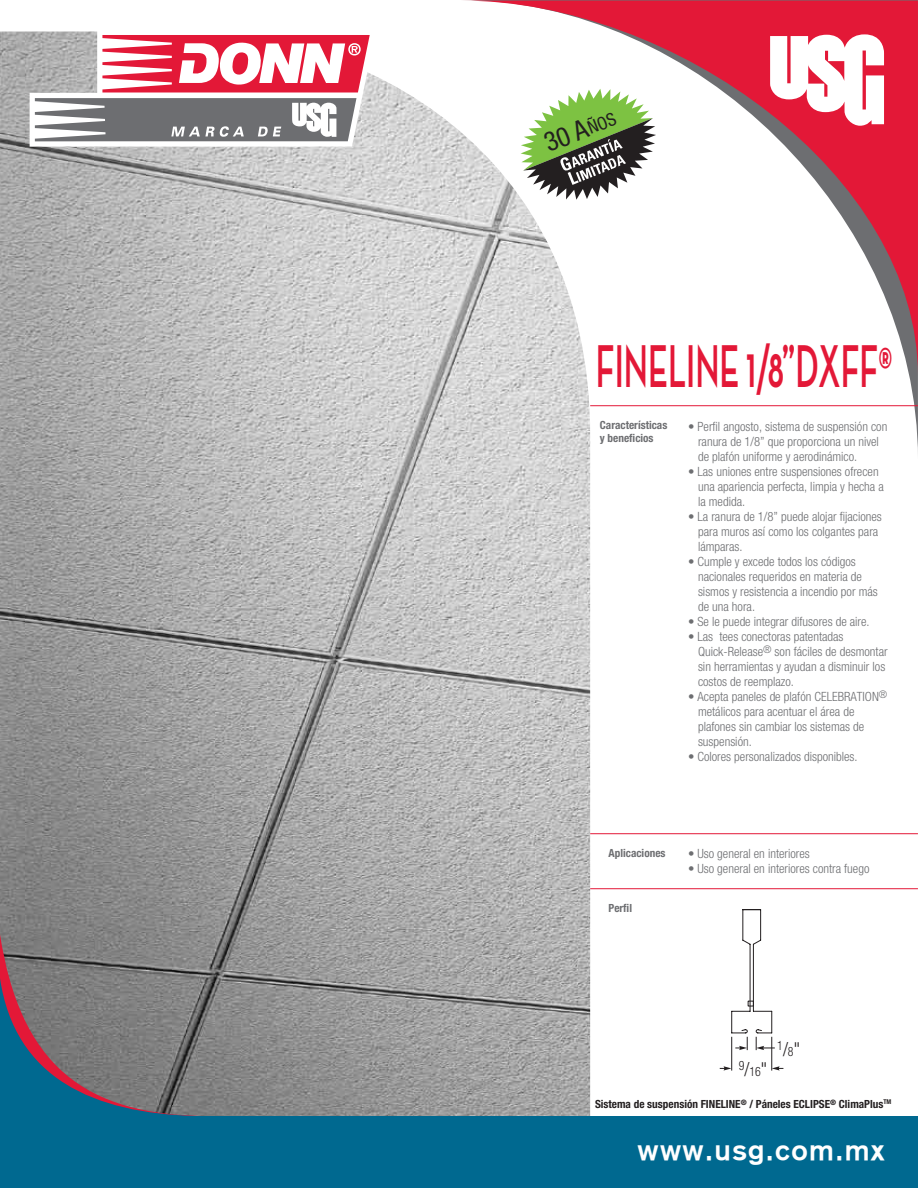
<style>
.page{position:relative;width:918px;height:1188px;background:#fff}
.page>*{position:absolute;margin:0;border:0;box-sizing:border-box;transform-origin:0 0}
.t1{font:700 61.5px "Neutra Disp";color:#e31837;scale:.57 1}
.t2{font:28.5px "Reznor Broken";letter-spacing:.05em;color:#fff}
.t3{font:condensed 26.85px "Helvetica Neue";color:#231f20}
.t4{font:300 condensed 12.9px "Helvetica Neue";color:#231f20;scale:.93 1}
.t5{font:300 condensed 12.75px/15px "Helvetica Neue";color:#6d6e71}
.t6{font:700 condensed 11.25px "Helvetica Neue";color:#231f20}
.t7{font:700 condensed 11.25px/13.5px "Helvetica Neue";color:#6d6e71}
.s1{font-size:18px}
.s2{font-size:63px}
.s3{font-size:19.2px}
</style>
<div class="page">
<img style="left:0;top:31px;width:590px;height:947px">
<svg style="left:0;top:934px;width:210px;height:44px;background:#7e7a7b"></svg>
<svg style="left:0;top:978px;width:918px;height:210px"></svg>
<svg style="left:460px;top:0;width:458px;height:459px"></svg>
<svg style="left:460px;top:1px;width:458px;height:375px"></svg>
<svg style="left:770px;top:34px;width:114px;height:92px"></svg>
<hr style="left:590px;top:405px;width:328px;height:1px;background:#e31837">
<hr style="left:590px;top:833px;width:328px;height:1px;background:#e31837">
<hr style="left:590px;top:888px;width:328px;height:1px;background:#e31837">
<svg style="left:30px;top:31px;width:346px;height:116px"></svg>
<svg style="left:521px;top:89px;width:135px;height:111px"></svg>
<hr style="left:731px;top:1037px;width:1px;height:34px;background:#231f20">
<hr style="left:771px;top:1037px;width:1px;height:34px;background:#231f20">
<svg style="left:720px;top:1066px;width:11px;height:5px"></svg>
<svg style="left:772px;top:1066px;width:11px;height:5px"></svg>
<svg style="left:731px;top:909px;width:44px;height:141px"></svg>
<h3 class="t3" style="left:539px;top:129px;width:76px;rotate:-22deg">30 A<span class="s1">ÑOS</span></h3>
<h1 class="t1" style="left:596px;top:331px;width:522px">FINELINE 1/8”DXFF<span class="s2">®</span></h1>
<p class="t7" style="left:600px;top:418px;width:69px">Características y beneficios</p>
<p class="t5" style="left:698px;top:419px;width:191px;text-indent:-10px">• Perfil angosto, sistema de suspensión con ranura de 1/8” que proporciona un nivel de plafón uniforme y aerodinámico.</p>
<p class="t5" style="left:698px;top:464px;width:187px;text-indent:-10px">• Las uniones entre suspensiones ofrecen una apariencia perfecta, limpia y hecha a la medida.</p>
<p class="t5" style="left:698px;top:509px;width:185px;text-indent:-10px">• La ranura de 1/8” puede alojar fijaciones para muros así como los colgantes para lámparas.</p>
<p class="t5" style="left:698px;top:554px;width:181px;text-indent:-10px">• Cumple y excede todos los códigos nacionales requeridos en materia de sismos y resistencia a incendio por más de una hora.</p>
<p class="t5" style="left:688px;top:614px;width:183px">• Se le puede integrar difusores de aire.</p>
<p class="t5" style="left:698px;top:629px;width:191px;text-indent:-10px">• Las tees conectoras patentadas Quick-Release<sup>®</sup> son fáciles de desmontar sin herramientas y ayudan a disminuir los costos de reemplazo.</p>
<p class="t5" style="left:698px;top:689px;width:191px;text-indent:-10px">• Acepta paneles de plafón CELEBRATION<sup>® </sup>metálicos para acentuar el área de plafones sin cambiar los sistemas de suspensión.</p>
<p class="t5" style="left:688px;top:749px;width:171px">• Colores personalizados disponibles.</p>
<p class="t7" style="left:609px;top:846px;width:59px">Aplicaciones</p>
<p class="t5" style="left:688px;top:846px;width:123px">• Uso general en interiores</p>
<p class="t5" style="left:688px;top:861px;width:183px">• Uso general en interiores contra fuego</p>
<p class="t7" style="left:609px;top:901px;width:25px">Perfil</p>
<p class="t4" style="left:739px;top:1064px;width:32px">9 <span class="s3">/</span> 16 <span class="s3">"</span></p>
<p class="t4" style="left:777px;top:1041px;width:26px">1 <span class="s3">/</span> 8 <span class="s3">"</span></p>
<p class="t6" style="left:595px;top:1097px;width:298px">Sistema de suspensión FINELINE<sup>®</sup> / Páneles ECLIPSE<sup>®</sup> ClimaPlus<sup>TM</sup></p>
<h2 class="t2" style="left:638px;top:1136px;width:249px">www.usg.com.mx</h2>
</div>
